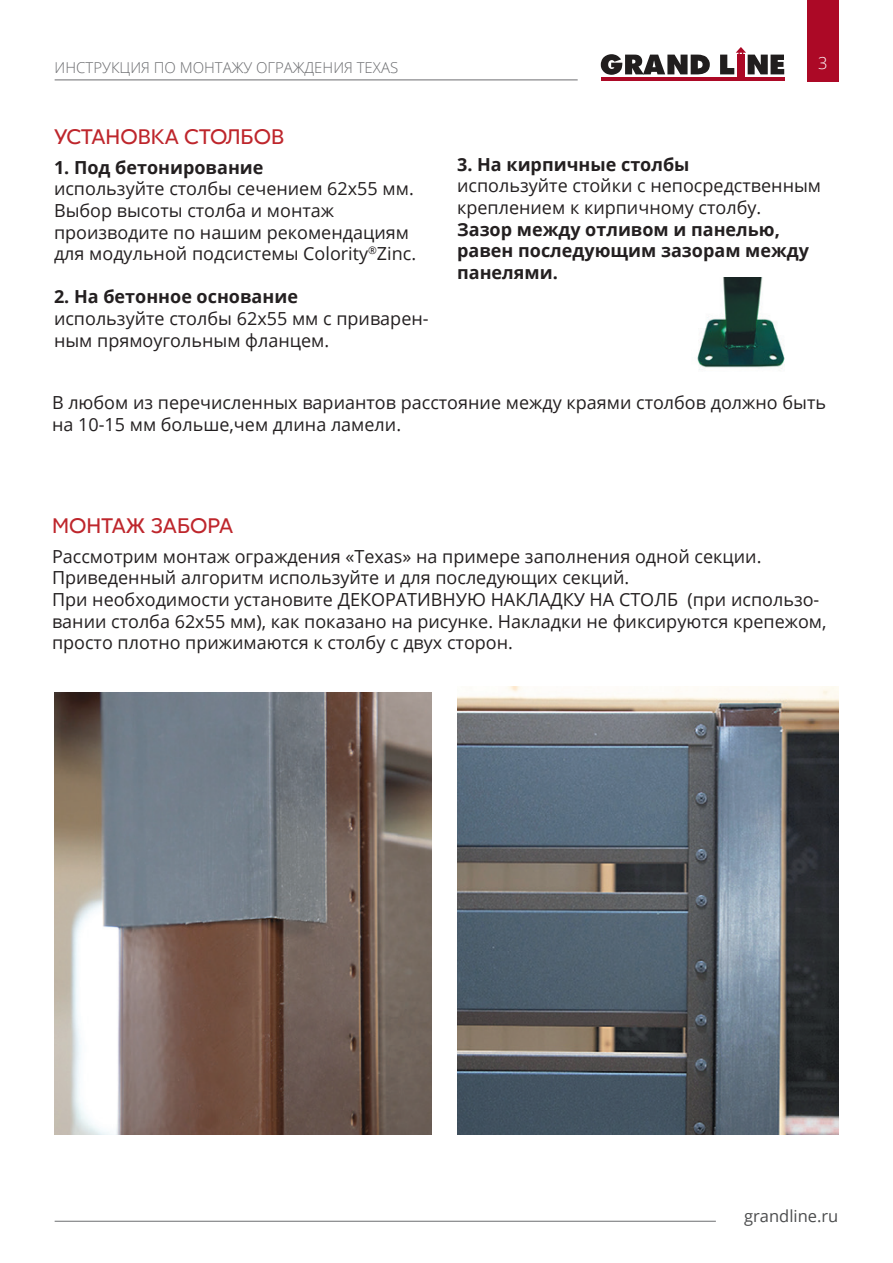
<style>
.page{position:relative;width:893px;height:1263px;background:#fff}
.page>*{position:absolute;margin:0;border:0;box-sizing:border-box;transform-origin:0 0}
.t1{font:21px "Red Ring";color:#be262c}
.t2{font:18px/21.6px "Open Sans";color:#231f20}
.t3{font:700 18px/21.6px "Open Sans";color:#231f20}
.t4{font:16.5px "Open Sans";color:#4b4c4d}
.t5{font:300 16.5px "Open Sans";color:#fff}
.t6{font:300 15px "Open Sans";color:#6c6d70}
</style>
<div class="page">
<div style="left:807px;top:0;width:31px;height:81px;background:#ac0926"></div>
<div style="left:737px;top:55px;width:7px;height:24px;background:#ac0926"></div>
<hr style="left:601px;top:77px;width:183px;height:3px;background:#ac0926">
<svg style="left:601px;top:54px;width:109px;height:21px"></svg>
<svg style="left:720px;top:47px;width:64px;height:27px"></svg>
<hr style="left:55px;top:80px;width:523px;height:1px;background:#6c6d70">
<hr style="left:55px;top:1221px;width:661px;height:1px;background:#6c6d70">
<img style="left:697px;top:278px;width:88px;height:92px">
<img style="left:54px;top:693px;width:378px;height:442px">
<img style="left:457px;top:687px;width:382px;height:448px">
<p class="t6" style="left:55px;top:58px;width:345px">ИНСТРУКЦИЯ ПО МОНТАЖУ ОГРАЖДЕНИЯ TEXAS</p>
<p class="t5" style="left:818px;top:52px;width:11px">3</p>
<p class="t1" style="left:54px;top:123px;width:232px">УСТАНОВКА СТОЛБОВ</p>
<p class="t3" style="left:54px;top:156px;width:211px">1. Под бетонирование</p>
<p class="t2" style="left:54px;top:178px;width:364px">используйте столбы сечением 62х55 мм.<br>Выбор высоты столба и монтаж производите по нашим рекомендациям для модульной подсистемы Colority<sup>®</sup>Zinc.</p>
<p class="t3" style="left:54px;top:286px;width:245px">2. На бетонное основание</p>
<p class="t2" style="left:54px;top:307px;width:376px">используйте столбы 62х55 мм с приварен&shy;ным прямоугольным фланцем.</p>
<p class="t3" style="left:457px;top:153px;width:234px">3. На кирпичные столбы</p>
<p class="t2" style="left:457px;top:175px;width:366px">используйте стойки с непосредственным креплением к кирпичному столбу.</p>
<p class="t3" style="left:457px;top:218px;width:353px">Зазор между отливом и панелью, равен последующим зазорам между панелями.</p>
<p class="t2" style="left:52px;top:391px;width:776px">В любом из перечисленных вариантов расстояние между краями столбов должно быть на 10-15 мм больше,чем длина ламели.</p>
<p class="t1" style="left:52px;top:512px;width:183px">МОНТАЖ ЗАБОРА</p>
<p class="t2" style="left:52px;top:545px;width:776px">Рассмотрим монтаж ограждения «Texas» на примере заполнения одной секции.<br>Приведенный алгоритм используйте и для последующих секций.<br>При необходимости установите ДЕКОРАТИВНУЮ НАКЛАДКУ НА СТОЛБ (при использо&shy;вании столба 62х55 мм), как показано на рисунке. Накладки не фиксируются крепежом, просто плотно прижимаются к столбу с двух сторон.</p>
<p class="t4" style="left:744px;top:1204px;width:96px">grandline.ru</p>
</div>
